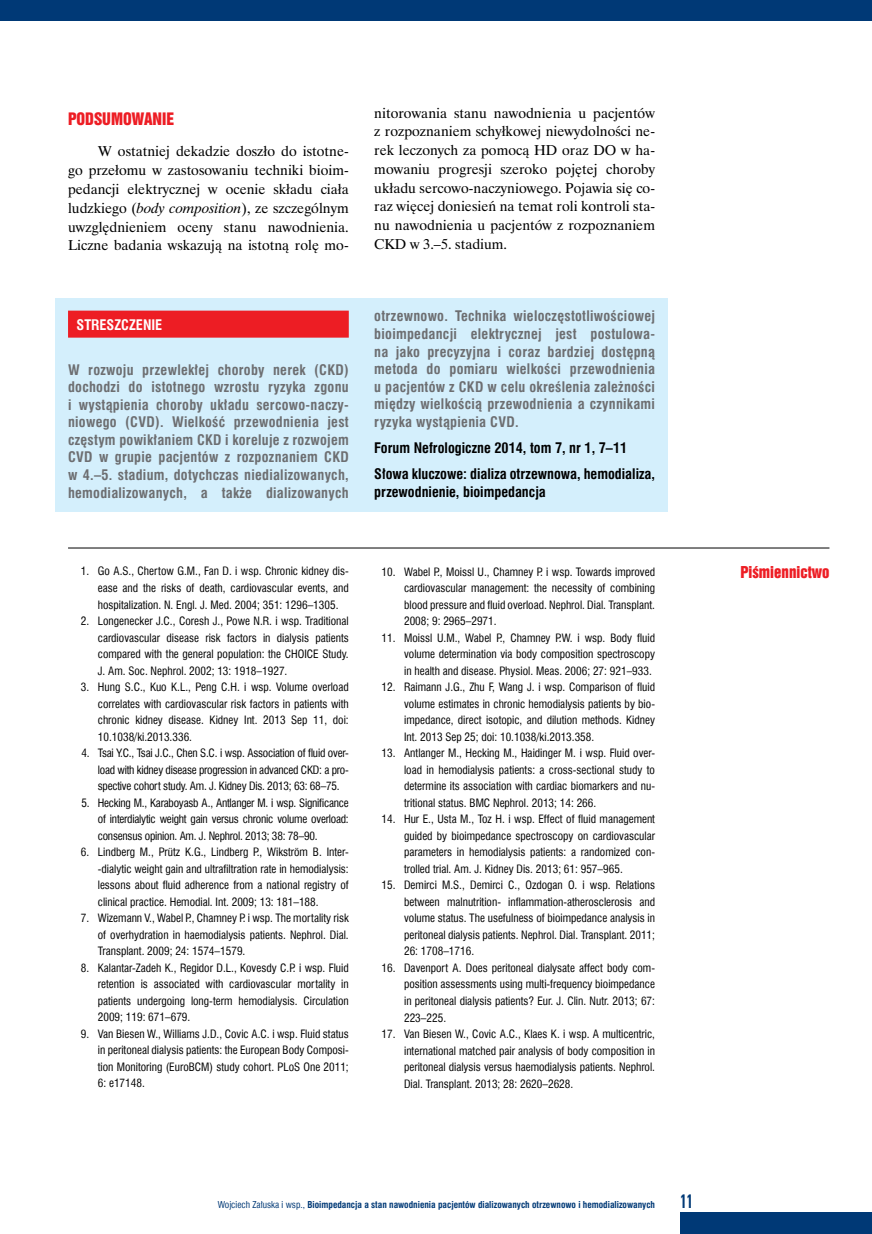
<style>
.page{position:relative;width:872px;height:1234px;background:#fff}
.page>*{position:absolute;margin:0;border:0;box-sizing:border-box;transform-origin:0 0}
.t1{font:18px "Swis 924 EU";color:#003976}
.t2{font:15.75px "Swis 921 EU";color:#ed1d24}
.t3{font:15px "Swis 921 EU";color:#ed1d24}
.t4{font:700 14.25px/17.5px "Swis 721 Cn EU";letter-spacing:.02em;color:#6d6e71;text-align:justify}
.t5{font:14.25px/18.8px "Time Ibis EE";color:#000;text-align:justify}
.t6{font:700 14.25px/26.1px "Swis 721 Cn EU";color:#000}
.t7{font:700 14.25px "Swis 721 Cn EU";color:#fff}
.t8{font:11.25px/16.5px "Swis 721 Cn EU";color:#000;text-align:justify}
.t9{font:700 9.3px "Swis 721 Cn EU";color:#003976}
.s1{font-style:italic}
.s2{font-weight:400}
</style>
<div class="page">
<div style="left:680px;top:1212px;width:192px;height:21px;background:#003976"></div>
<div style="left:0;top:0;width:872px;height:21px;background:#003976"></div>
<div style="left:55px;top:298px;width:613px;height:213px;background:#d4effc"></div>
<div style="left:68px;top:310px;width:281px;height:27px;background:#ed1d24"></div>
<hr style="left:68px;top:547px;width:761px;height:1px;background:#000">
<h2 class="t2" style="left:68px;top:108px;width:107px">PODSUMOWANIE</h2>
<p class="t5" style="left:68px;top:142px;width:282px;text-indent:30px">W ostatniej dekadzie doszło do istotne&shy;go przełomu w zastosowaniu techniki bioim&shy;pedancji elektrycznej w ocenie składu ciała ludzkiego (<span class="s1">body composition</span>), ze szczególnym uwzględnieniem oceny stanu nawodnienia.<br>Liczne badania wskazują na istotną rolę mo-</p>
<p class="t7" style="left:77px;top:316px;width:87px">STRESZCZENIE</p>
<p class="t4" style="left:68px;top:361px;width:282px">W rozwoju przewlekłej choroby nerek (CKD) dochodzi do istotnego wzrostu ryzyka zgonu i wystąpienia choroby układu sercowo-naczy&shy;niowego (CVD). Wielkość przewodnienia jest częstym powikłaniem CKD i koreluje z rozwojem CVD w grupie pacjentów z rozpoznaniem CKD w 4.–5. stadium, dotychczas niedializowanych, hemodializowanych, a także dializowanych</p>
<p class="t5" style="left:374px;top:103px;width:282px">nitorowania stanu nawodnienia u pacjentów z rozpoznaniem schyłkowej niewydolności ne&shy;rek leczonych za pomocą HD oraz DO w ha&shy;mowaniu progresji szeroko pojętej choroby układu sercowo-naczyniowego. Pojawia się co&shy;raz więcej doniesień na temat roli kontroli sta&shy;nu nawodnienia u pacjentów z rozpoznaniem CKD w 3.–5. stadium.</p>
<p class="t4" style="left:374px;top:308px;width:282px">otrzewnowo. Technika wieloczęstotliwościowej bioimpedancji elektrycznej jest postulowa&shy;na jako precyzyjna i coraz bardziej dostępną metoda do pomiaru wielkości przewodnienia u pacjentów z CKD w celu określenia zależności między wielkością przewodnienia a czynnikami ryzyka wystąpienia CVD.</p>
<p class="t6" style="left:374px;top:435px;width:282px">Forum Nefrologiczne 2014, tom 7, nr 1, 7–11<br>Słowa kluczowe: dializa otrzewnowa, hemodializa,</p>
<p class="t6" style="left:374px;top:479px;width:173px">przewodnienie, bioimpedancja</p>
<p class="t8" style="left:98px;top:563px;width:252px;text-indent:-17px">1. Go A.S., Chertow G.M., Fan D. i wsp. Chronic kidney dis&shy;ease and the risks of death, cardiovascular events, and hospitalization. N. Engl. J. Med. 2004; 351: 1296–1305.</p>
<p class="t8" style="left:98px;top:612px;width:252px;text-indent:-17px">2. Longenecker J.C., Coresh J., Powe N.R. i wsp. Traditional cardiovascular disease risk factors in dialysis patients compared with the general population: the CHOICE Study.<br>J. Am. Soc. Nephrol. 2002; 13: 1918–1927.</p>
<p class="t8" style="left:98px;top:678px;width:252px;text-indent:-17px">3. Hung S.C., Kuo K.L., Peng C.H. i wsp. Volume overload correlates with cardiovascular risk factors in patients with chronic kidney disease. Kidney Int. 2013 Sep 11, doi:<br>10.1038/ki.2013.336.</p>
<p class="t8" style="left:98px;top:744px;width:252px;text-indent:-16px">4. Tsai Y.C., Tsai J.C., Chen S.C. i wsp. Association of fluid over&shy;load with kidney disease progression in advanced CKD: a pro&shy;spective cohort study. Am. J. Kidney Dis. 2013; 63: 68–75.</p>
<p class="t8" style="left:98px;top:794px;width:252px;text-indent:-16px">5. Hecking M., Karaboyasb A., Antlanger M. i wsp. Significance of interdialytic weight gain versus chronic volume overload: consensus opinion. Am. J. Nephrol. 2013; 38: 78–90.</p>
<p class="t8" style="left:98px;top:843px;width:252px;text-indent:-17px">6. Lindberg M., Prütz K.G., Lindberg P., Wikström B. Inter--dialytic weight gain and ultrafiltration rate in hemodialysis: lessons about fluid adherence from a national registry of clinical practice. Hemodial. Int. 2009; 13: 181–188.</p>
<p class="t8" style="left:98px;top:909px;width:252px;text-indent:-17px">7. Wizemann V., Wabel P., Chamney P. i wsp. The mortality risk of overhydration in haemodialysis patients. Nephrol. Dial.<br>Transplant. 2009; 24: 1574–1579.</p>
<p class="t8" style="left:98px;top:959px;width:252px;text-indent:-17px">8. Kalantar-Zadeh K., Regidor D.L., Kovesdy C.P. i wsp. Fluid retention is associated with cardiovascular mortality in patients undergoing long-term hemodialysis. Circulation 2009; 119: 671–679.</p>
<p class="t8" style="left:98px;top:1025px;width:252px;text-indent:-17px">9. Van Biesen W., Williams J.D., Covic A.C. i wsp. Fluid status in peritoneal dialysis patients: the European Body Composi&shy;tion Monitoring (EuroBCM) study cohort. PLoS One 2011; 6: e17148.</p>
<p class="t8" style="left:404px;top:563px;width:252px;text-indent:-23px">10. Wabel P., Moissl U., Chamney P. i wsp. Towards improved cardiovascular management: the necessity of combining blood pressure and fluid overload. Nephrol. Dial. Transplant.<br>2008; 9: 2965–2971.</p>
<p class="t8" style="left:404px;top:629px;width:252px;text-indent:-23px">11. Moissl U.M., Wabel P., Chamney P.W. i wsp. Body fluid volume determination via body composition spectroscopy in health and disease. Physiol. Meas. 2006; 27: 921–933.</p>
<p class="t8" style="left:404px;top:678px;width:252px;text-indent:-23px">12. Raimann J.G., Zhu F, Wang J. i wsp. Comparison of fluid volume estimates in chronic hemodialysis patients by bio&shy;impedance, direct isotopic, and dilution methods. Kidney Int. 2013 Sep 25; doi: 10.1038/ki.2013.358.</p>
<p class="t8" style="left:404px;top:744px;width:252px;text-indent:-23px">13. Antlanger M., Hecking M., Haidinger M. i wsp. Fluid over&shy;load in hemodialysis patients: a cross-sectional study to determine its association with cardiac biomarkers and nu&shy;tritional status. BMC Nephrol. 2013; 14: 266.</p>
<p class="t8" style="left:404px;top:810px;width:252px;text-indent:-23px">14. Hur E., Usta M., Toz H. i wsp. Effect of fluid management guided by bioimpedance spectroscopy on cardiovascular parameters in hemodialysis patients: a randomized con&shy;trolled trial. Am. J. Kidney Dis. 2013; 61: 957–965.</p>
<p class="t8" style="left:404px;top:876px;width:252px;text-indent:-23px">15. Demirci M.S., Demirci C., Ozdogan O. i wsp. Relations between malnutrition- inflammation-atherosclerosis and volume status. The usefulness of bioimpedance analysis in peritoneal dialysis patients. Nephrol. Dial. Transplant. 2011; 26: 1708–1716.</p>
<p class="t8" style="left:404px;top:959px;width:252px;text-indent:-23px">16. Davenport A. Does peritoneal dialysate affect body com&shy;position assessments using multi-frequency bioimpedance in peritoneal dialysis patients? Eur. J. Clin. Nutr. 2013; 67:<br>223–225.</p>
<p class="t8" style="left:404px;top:1025px;width:252px;text-indent:-23px">17. Van Biesen W., Covic A.C., Klaes K. i wsp. A multicentric, international matched pair analysis of body composition in peritoneal dialysis versus haemodialysis patients. Nephrol.<br>Dial. Transplant. 2013; 28: 2620–2628.</p>
<p class="t9" style="left:218px;top:1198px;width:439px"><span class="s2">Wojciech Załuska i wsp.,</span> Bioimpedancja a stan nawodnienia pacjentów dializowanych otrzewnowo i hemodializowanych</p>
<h1 class="t1" style="left:680px;top:1189px;width:14px">11</h1>
<h3 class="t3" style="left:740px;top:562px;width:90px">Piśmiennictwo</h3>
</div>
